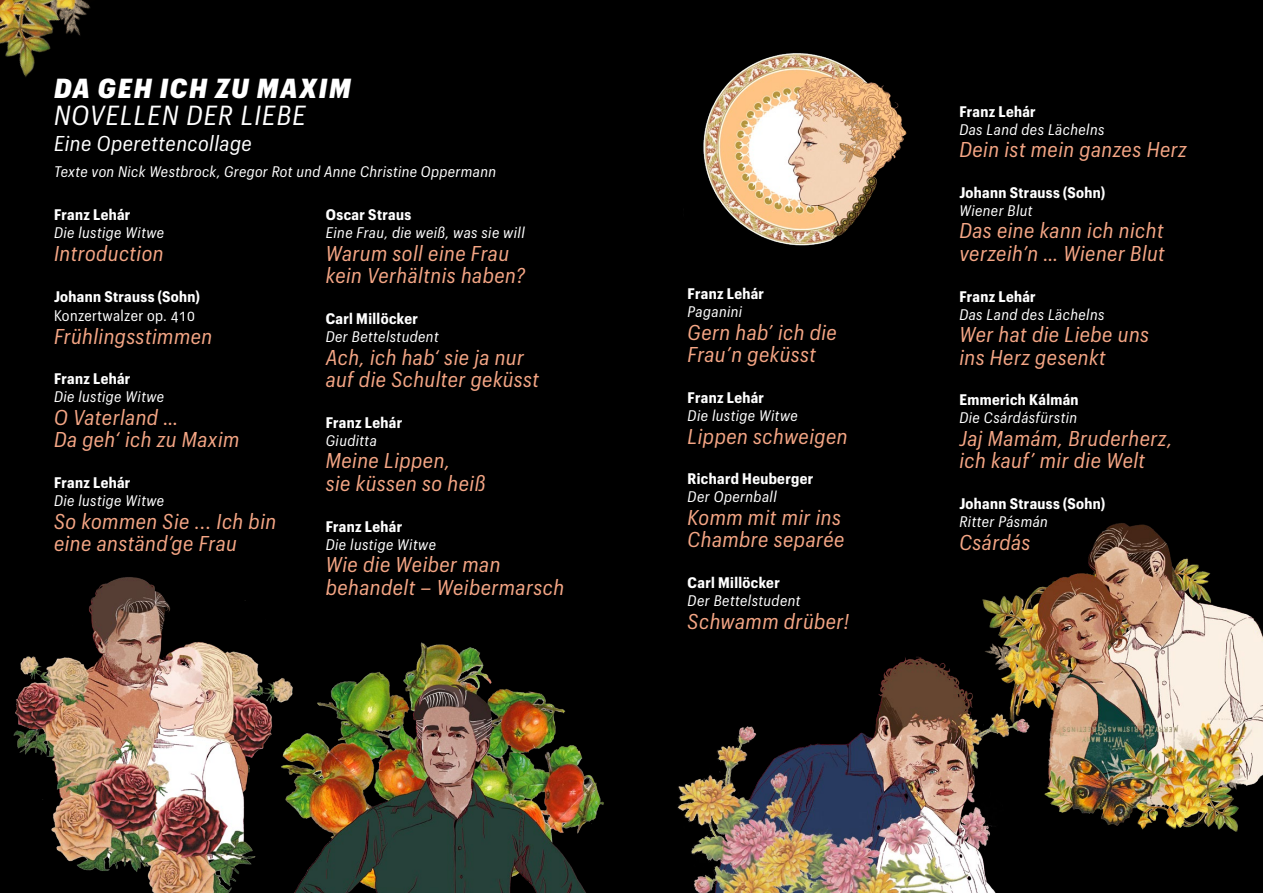
<style>
.page{position:relative;width:1263px;height:893px;background:#000}
.page>*{position:absolute;margin:0;border:0;box-sizing:border-box;transform-origin:0 0}
.t1{font:italic 27px "Graphik Compact";letter-spacing:.045em;color:#fff}
.t2{font:italic 900 27px "Graphik Compact";letter-spacing:.07em;color:#fff}
.t3{font:italic 21px/22.5px "Graphik Compact";letter-spacing:.025em;color:#f5a685}
.t4{font:italic 21px "Graphik Compact";letter-spacing:.025em;color:#fff}
.t5{font:italic 15px "Graphik Compact";letter-spacing:.03em;color:#fff}
.t6{font:700 15px "Graphik Compact";letter-spacing:.025em;color:#fff}
.t7{font:15px "Graphik Compact";letter-spacing:.025em;color:#fff}
</style>
<div class="page">
<img style="left:982px;top:523px;width:281px;height:309px">
<img style="left:349px;top:642px;width:255px;height:251px">
<img style="left:677px;top:604px;width:390px;height:289px">
<img style="left:0;top:0;width:91px;height:77px">
<img style="left:13px;top:577px;width:336px;height:316px">
<img style="left:703px;top:53px;width:204px;height:193px">
<p class="t2" style="left:54px;top:68px;width:298px">DA GEH ICH ZU MAXIM</p>
<p class="t1" style="left:54px;top:96px;width:253px">NOVELLEN DER LIEBE</p>
<p class="t4" style="left:54px;top:128px;width:199px">Eine Operettencollage</p>
<p class="t5" style="left:54px;top:160px;width:443px">Texte von Nick Westbrock, Gregor Rot und Anne Christine Oppermann</p>
<p class="t6" style="left:54px;top:204px;width:78px">Franz Lehár</p>
<p class="t5" style="left:54px;top:222px;width:112px">Die lustige Witwe</p>
<p class="t3" style="left:54px;top:241px;width:111px">Introduction</p>
<p class="t6" style="left:54px;top:285px;width:147px">Johann Strauss (Sohn)</p>
<p class="t7" style="left:54px;top:305px;width:142px">Konzertwalzer op. 410</p>
<p class="t3" style="left:54px;top:323px;width:160px">Frühlingsstimmen</p>
<p class="t6" style="left:54px;top:368px;width:78px">Franz Lehár</p>
<p class="t5" style="left:54px;top:386px;width:112px">Die lustige Witwe</p>
<p class="t3" style="left:54px;top:405px;width:187px">O Vaterland …<br>Da geh‘ ich zu Maxim</p>
<p class="t6" style="left:54px;top:472px;width:78px">Franz Lehár</p>
<p class="t5" style="left:54px;top:490px;width:112px">Die lustige Witwe</p>
<p class="t3" style="left:54px;top:508px;width:224px">So kommen Sie ... Ich bin eine anständ’ge Frau</p>
<p class="t6" style="left:326px;top:204px;width:87px">Oscar Straus</p>
<p class="t5" style="left:326px;top:222px;width:200px">Eine Frau, die weiß, was sie will</p>
<p class="t3" style="left:326px;top:241px;width:201px">Warum soll eine Frau kein Verhältnis haben?</p>
<p class="t6" style="left:326px;top:308px;width:94px">Carl Millöcker</p>
<p class="t5" style="left:326px;top:326px;width:114px">Der Bettelstudent</p>
<p class="t3" style="left:326px;top:344px;width:215px">Ach, ich hab‘ sie ja nur auf die Schulter geküsst</p>
<p class="t6" style="left:326px;top:411px;width:78px">Franz Lehár</p>
<p class="t5" style="left:326px;top:430px;width:53px">Giuditta</p>
<p class="t3" style="left:326px;top:448px;width:161px">Meine Lippen,<br>sie küssen so heiß</p>
<p class="t6" style="left:326px;top:515px;width:78px">Franz Lehár</p>
<p class="t5" style="left:326px;top:533px;width:112px">Die lustige Witwe</p>
<p class="t3" style="left:326px;top:552px;width:240px">Wie die Weiber man behandelt – Weibermarsch</p>
<p class="t6" style="left:688px;top:283px;width:78px">Franz Lehár</p>
<p class="t5" style="left:688px;top:301px;width:56px">Paganini</p>
<p class="t3" style="left:688px;top:319px;width:151px">Gern hab’ ich die<br>Frau’n geküsst</p>
<p class="t6" style="left:688px;top:386px;width:78px">Franz Lehár</p>
<p class="t5" style="left:688px;top:405px;width:112px">Die lustige Witwe</p>
<p class="t3" style="left:688px;top:423px;width:161px">Lippen schweigen</p>
<p class="t6" style="left:688px;top:468px;width:127px">Richard Heuberger</p>
<p class="t5" style="left:688px;top:486px;width:91px">Der Opernball</p>
<p class="t3" style="left:688px;top:504px;width:158px">Komm mit mir ins<br>Chambre separée</p>
<p class="t6" style="left:688px;top:571px;width:94px">Carl Millöcker</p>
<p class="t5" style="left:688px;top:590px;width:114px">Der Bettelstudent</p>
<p class="t3" style="left:688px;top:608px;width:163px">Schwamm drüber!</p>
<p class="t6" style="left:959px;top:100px;width:78px">Franz Lehár</p>
<p class="t5" style="left:959px;top:118px;width:147px">Das Land des Lächelns</p>
<p class="t3" style="left:959px;top:137px;width:229px">Dein ist mein ganzes Herz</p>
<p class="t6" style="left:959px;top:181px;width:147px">Johann Strauss (Sohn)</p>
<p class="t5" style="left:959px;top:200px;width:75px">Wiener Blut</p>
<p class="t3" style="left:959px;top:218px;width:207px">Das eine kann ich nicht verzeih’n … Wiener Blut</p>
<p class="t6" style="left:959px;top:285px;width:78px">Franz Lehár</p>
<p class="t5" style="left:959px;top:303px;width:147px">Das Land des Lächelns</p>
<p class="t3" style="left:959px;top:322px;width:191px">Wer hat die Liebe uns ins Herz gesenkt</p>
<p class="t6" style="left:959px;top:389px;width:121px">Emmerich Kálmán</p>
<p class="t5" style="left:959px;top:407px;width:119px">Die Csárdásfürstin</p>
<p class="t3" style="left:959px;top:426px;width:214px">Jaj Mamám, Bruderherz, ich kauf’ mir die Welt</p>
<p class="t6" style="left:959px;top:493px;width:147px">Johann Strauss (Sohn)</p>
<p class="t5" style="left:959px;top:511px;width:90px">Ritter Pásmán</p>
<p class="t3" style="left:959px;top:529px;width:73px">Csárdás</p>
</div>
